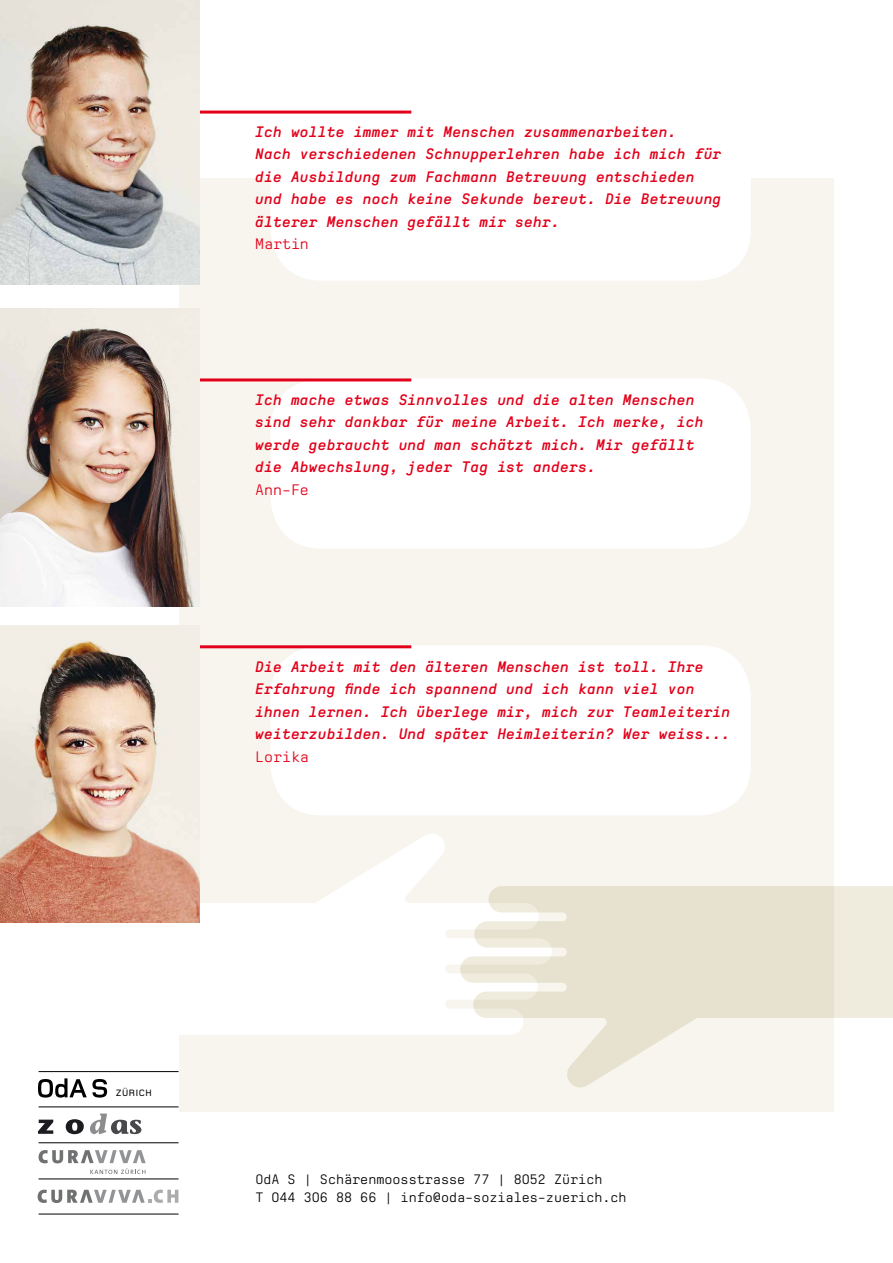
<style>
.page{position:relative;width:893px;height:1263px;background:#fff}
.page>*{position:absolute;margin:0;border:0;box-sizing:border-box;transform-origin:0 0}
.t1{font:italic 700 15px/22.5px "Excellent";color:#e2001a}
.t2{font:15px "Excellent";color:#e2001a}
.t3{font:13.5px/18px "Excellent";color:#000}
.t4{font:500 9.6px "Foundry Monoline";letter-spacing:.06em;color:#000}
</style>
<div class="page">
<div style="left:179px;top:179px;width:654px;height:933px;background:#f7f5ee"></div>
<svg style="left:179px;top:834px;width:281px;height:201px;fill:#fff"></svg>
<svg style="left:460px;top:886px;width:433px;height:201px;fill:#e7e2cf"></svg>
<div style="left:270px;top:111px;width:481px;height:170px;background:#fff;border-radius:51px"></div>
<hr style="left:200px;top:111px;width:211px;height:3px;background:#e2001a">
<div style="left:270px;top:378px;width:481px;height:171px;background:#fff;border-radius:51px"></div>
<hr style="left:193px;top:378px;width:218px;height:3px;background:#e2001a">
<div style="left:270px;top:645px;width:481px;height:170px;background:#fff;border-radius:51px"></div>
<hr style="left:193px;top:645px;width:218px;height:3px;background:#e2001a">
<svg style="left:38px;top:1078px;width:69px;height:19px"></svg>
<svg style="left:38px;top:1189px;width:140px;height:14px"></svg>
<svg style="left:39px;top:1150px;width:107px;height:24px"></svg>
<svg style="left:90px;top:1113px;width:51px;height:21px"></svg>
<svg style="left:38px;top:1119px;width:46px;height:15px"></svg>
<hr style="left:39px;top:1071px;width:140px;height:1px;background:#000">
<hr style="left:39px;top:1106px;width:140px;height:1px;background:#000">
<hr style="left:39px;top:1142px;width:140px;height:1px;background:#000">
<hr style="left:39px;top:1178px;width:140px;height:1px;background:#000">
<hr style="left:39px;top:1214px;width:140px;height:1px;background:#000">
<img style="left:0;top:0;width:200px;height:285px">
<img style="left:0;top:309px;width:200px;height:297px">
<img style="left:0;top:625px;width:200px;height:298px">
<p class="t1" style="left:255px;top:121px;width:468px">Ich wollte immer mit Menschen zusammenarbeiten.<br>Nach verschiedenen Schnupperlehren habe ich mich für die Ausbildung zum Fachmann Betreuung entschieden und habe es noch keine Sekunde bereut. Die Betreuung älterer Menschen gefällt mir sehr.</p>
<p class="t2" style="left:255px;top:236px;width:55px">Martin</p>
<p class="t1" style="left:255px;top:388px;width:450px">Ich mache etwas Sinnvolles und die alten Menschen sind sehr dankbar für meine Arbeit. Ich merke, ich werde gebraucht und man schätzt mich. Mir gefällt die Abwechslung, jeder Tag ist anders.</p>
<p class="t2" style="left:255px;top:481px;width:55px">Ann-Fe</p>
<p class="t1" style="left:255px;top:655px;width:477px">Die Arbeit mit den älteren Menschen ist toll. Ihre Erfahrung finde ich spannend und ich kann viel von ihnen lernen. Ich überlege mir, mich zur Teamleiterin weiterzubilden. Und später Heimleiterin? Wer weiss...</p>
<p class="t2" style="left:255px;top:748px;width:55px">Lorika</p>
<p class="t4" style="left:116px;top:1088px;width:37px">ZÜRICH</p>
<p class="t3" style="left:255px;top:1170px;width:373px">OdA S | Schärenmoosstrasse 77 | 8052 Zürich<br>T 044 306 88 66 | info@oda-soziales-zuerich.ch</p>
</div>
